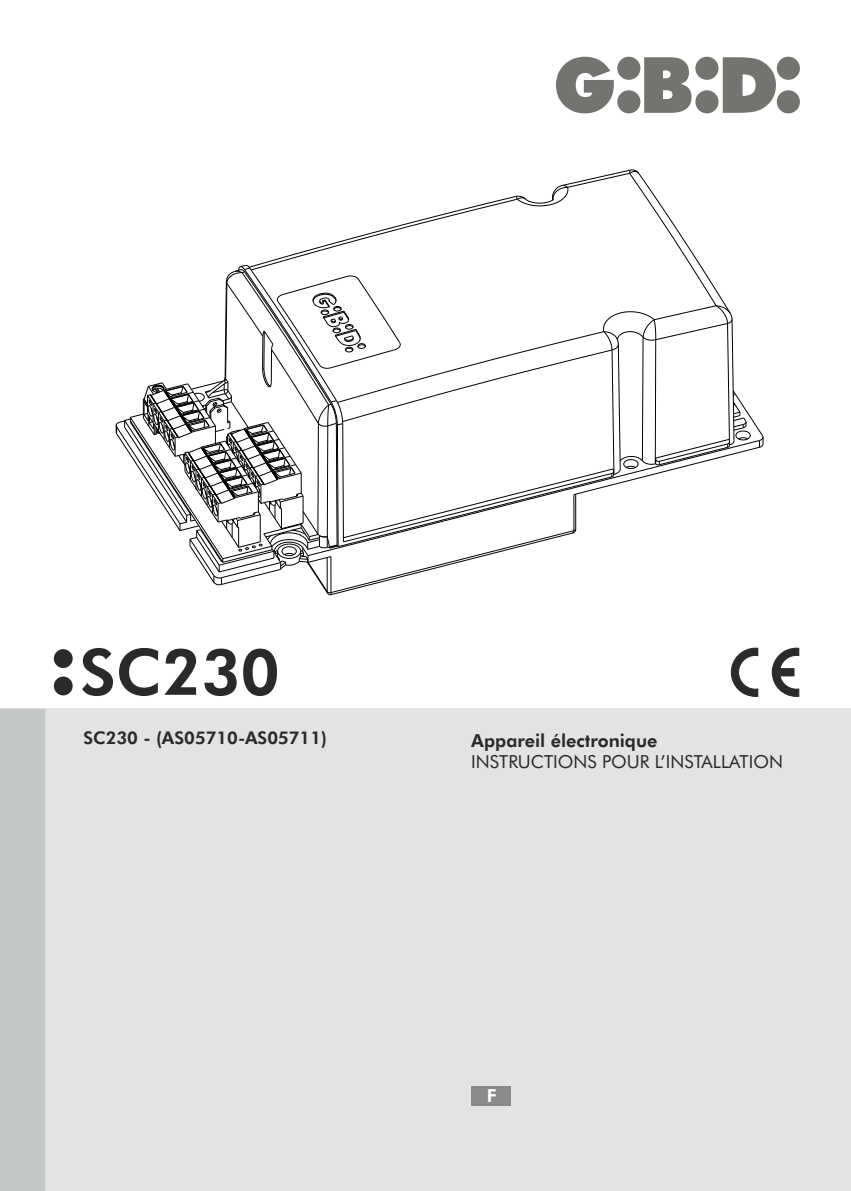
<style>
.page{position:relative;width:851px;height:1191px;background:#fff}
.page>*{position:absolute;margin:0;border:0;box-sizing:border-box;transform-origin:0 0}
.t1{font:800 64px "Futura BT";color:#2b2929}
.t2{font:18px "Futura BT";color:#2b2929}
.t3{font:800 18px "Futura BT";color:#2b2929}
.t4{font:800 18px "Futura BT";color:#fff}
.t5{font:800 17.6px "Futura BT";color:#2b2929}
</style>
<div class="page">
<div style="left:0;top:709px;width:850px;height:482px;background:#e3e3e3"></div>
<svg style="left:556px;top:57px;width:243px;height:56px"></svg>
<div style="left:0;top:709px;width:45px;height:482px;background:#c4c7c7"></div>
<div style="left:471px;top:1086px;width:40px;height:19px;background:#8a8a8a"></div>
<svg style="left:54px;top:649px;width:19px;height:46px"></svg>
<svg style="left:116px;top:169px;width:647px;height:426px"></svg>
<svg style="left:771px;top:648px;width:28px;height:49px"></svg>
<svg style="left:730px;top:648px;width:28px;height:49px"></svg>
<h1 class="t1" style="left:80px;top:646px;width:201px">SC230</h1>
<p class="t5" style="left:83px;top:730px;width:245px">SC230 - (AS05710-AS05711)</p>
<p class="t3" style="left:471px;top:733px;width:188px">Appareil électronique</p>
<p class="t2" style="left:471px;top:754px;width:313px">INSTRUCTIONS POUR L’INSTALLATION</p>
<p class="t4" style="left:486px;top:1088px;width:11px">F</p>
</div>
